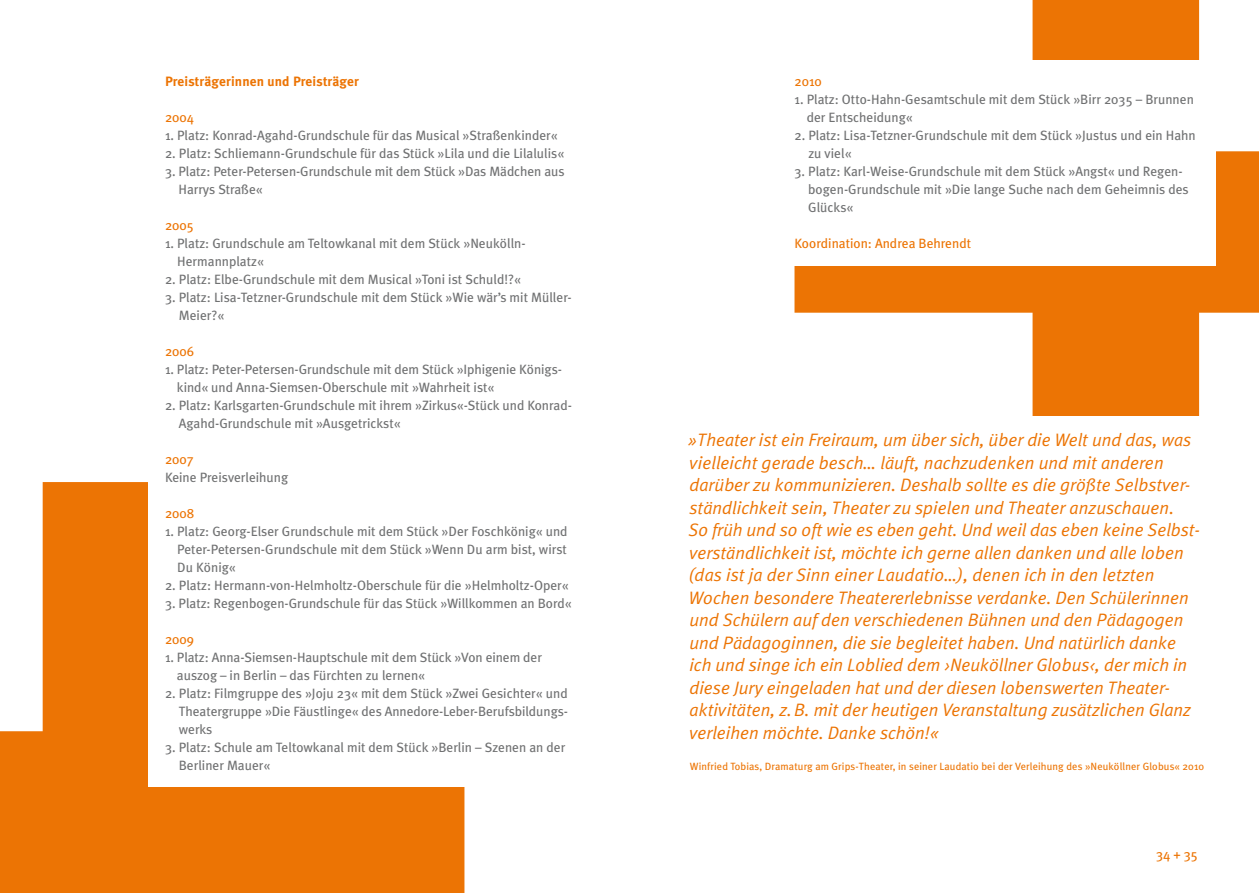
<style>
.page{position:relative;width:1259px;height:893px;background:#fff}
.page>*{position:absolute;margin:0;border:0;box-sizing:border-box;transform-origin:0 0}
.t1{font:italic 18px/22.5px "Meta Plus Normal";color:#ec7404}
.t2{font:13.5px/18px "Meta Plus";color:#707172}
.t3{font:13.5px "Meta Plus";color:#ec7404}
.t4{font:700 13.5px "Meta Plus";letter-spacing:.01em;color:#ec7404}
.t5{font:10.5px "Meta Plus";letter-spacing:.01em;color:#ec7404}
</style>
<div class="page">
<svg style="left:794px;top:0;width:465px;height:416px"></svg>
<svg style="left:0;top:482px;width:464px;height:411px;background:#ee8320"></svg>
<div style="left:148px;top:61px;width:441px;height:726px;background:#fff"></div>
<div style="left:777px;top:60px;width:439px;height:205px;background:#fff"></div>
<p class="t4" style="left:165px;top:74px;width:195px">Preisträgerinnen und Preisträger</p>
<p class="t3" style="left:165px;top:110px;width:31px">2004</p>
<p class="t2" style="left:165px;top:126px;width:394px">1. Platz: Konrad-Agahd-Grundschule für das Musical »Straßenkinder«</p>
<p class="t2" style="left:165px;top:144px;width:401px">2. Platz: Schliemann-Grundschule für das Stück »Lila und die Lilalulis«</p>
<p class="t2" style="left:179px;top:162px;width:387px;text-indent:-14px">3. Platz: Peter-Petersen-Grundschule mit dem Stück »Das Mädchen aus<br>Harrys Straße«</p>
<p class="t3" style="left:165px;top:218px;width:30px">2005</p>
<p class="t2" style="left:177px;top:234px;width:350px;text-indent:-12px">1. Platz: Grundschule am Teltowkanal mit dem Stück »Neukölln-<br>Hermannplatz«</p>
<p class="t2" style="left:165px;top:270px;width:358px">2. Platz: Elbe-Grundschule mit dem Musical »Toni ist Schuld!?«</p>
<p class="t2" style="left:179px;top:288px;width:394px;text-indent:-14px">3. Platz: Lisa-Tetzner-Grundschule mit dem Stück »Wie wär’s mit Müller-<br>Meier?«</p>
<p class="t3" style="left:165px;top:344px;width:31px">2006</p>
<p class="t2" style="left:177px;top:360px;width:386px;text-indent:-12px">1. Platz: Peter-Petersen-Grundschule mit dem Stück »Iphigenie Königs&shy;kind« und Anna-Siemsen-Oberschule mit »Wahrheit ist«</p>
<p class="t2" style="left:179px;top:396px;width:394px;text-indent:-14px">2. Platz: Karlsgarten-Grundschule mit ihrem »Zirkus«-Stück und Konrad-<br>Agahd-Grundschule mit »Ausgetrickst«</p>
<p class="t3" style="left:165px;top:451px;width:30px">2007</p>
<p class="t2" style="left:165px;top:468px;width:125px">Keine Preisverleihung</p>
<p class="t3" style="left:165px;top:505px;width:31px">2008</p>
<p class="t2" style="left:177px;top:522px;width:392px;text-align:justify;text-indent:-12px">1. Platz: Georg-Elser Grundschule mit dem Stück »Der Foschkönig« und Peter-Petersen-Grundschule mit dem Stück »Wenn Du arm bist, wirst Du König«</p>
<p class="t2" style="left:165px;top:576px;width:405px">2. Platz: Hermann-von-Helmholtz-Oberschule für die »Helmholtz-Oper«</p>
<p class="t2" style="left:165px;top:594px;width:408px">3. Platz: Regenbogen-Grundschule für das Stück »Willkommen an Bord«</p>
<p class="t3" style="left:165px;top:631px;width:31px">2009</p>
<p class="t2" style="left:177px;top:648px;width:366px;text-indent:-12px">1. Platz: Anna-Siemsen-Hauptschule mit dem Stück »Von einem der auszog – in Berlin – das Fürchten zu lernen«</p>
<p class="t2" style="left:179px;top:684px;width:391px;text-align:justify;text-indent:-14px">2. Platz: Filmgruppe des »Joju 23« mit dem Stück »Zwei Gesichter« und Theatergruppe »Die Fäustlinge« des Annedore-Leber-Berufsbildungs&shy;werks</p>
<p class="t2" style="left:179px;top:738px;width:388px;text-indent:-14px">3. Platz: Schule am Teltowkanal mit dem Stück »Berlin – Szenen an der<br>Berliner Mauer«</p>
<p class="t3" style="left:794px;top:74px;width:29px">2010</p>
<p class="t2" style="left:806px;top:90px;width:389px;text-indent:-12px">1. Platz: Otto-Hahn-Gesamtschule mit dem Stück »Birr 2035 – Brunnen der Entscheidung«</p>
<p class="t2" style="left:808px;top:126px;width:389px;text-indent:-14px">2. Platz: Lisa-Tetzner-Grundschule mit dem Stück »Justus und ein Hahn zu viel«</p>
<p class="t2" style="left:808px;top:162px;width:382px;text-indent:-14px">3. Platz: Karl-Weise-Grundschule mit dem Stück »Angst« und Regen&shy;bogen-Grundschule mit »Die lange Suche nach dem Geheimnis des<br>Glücks«</p>
<p class="t3" style="left:794px;top:236px;width:178px">Koordination: Andrea Behrendt</p>
<p class="t1" style="left:688px;top:428px;width:511px">»Theater ist ein Freiraum, um über sich, über die Welt und das, was vielleicht gerade besch… läuft, nachzudenken und mit anderen darüber zu kommunizieren. Deshalb sollte es die größte Selbstver&shy;ständlichkeit sein, Theater zu spielen und Theater anzuschauen.<br>So früh und so oft wie es eben geht. Und weil das eben keine Selbst&shy;verständlichkeit ist, möchte ich gerne allen danken und alle loben (das ist ja der Sinn einer Laudatio…), denen ich in den letzten Wochen besondere Theatererlebnisse verdanke. Den Schülerinnen und Schülern auf den verschiedenen Bühnen und den Pädagogen und Pädagoginnen, die sie begleitet haben. Und natürlich danke ich und singe ich ein Loblied dem ›Neuköllner Globus‹, der mich in diese Jury eingeladen hat und der diesen lobenswerten Theater&shy;aktivitäten, z.B. mit der heutigen Veranstaltung zusätzlichen Glanz verleihen möchte. Danke schön!«</p>
<p class="t5" style="left:690px;top:760px;width:515px">Winfried Tobias, Dramaturg am Grips-Theater, in seiner Laudatio bei der Verleihung des »Neuköllner Globus« 2010</p>
<p class="t3" style="left:1156px;top:847px;width:43px">34 + 35</p>
</div>
